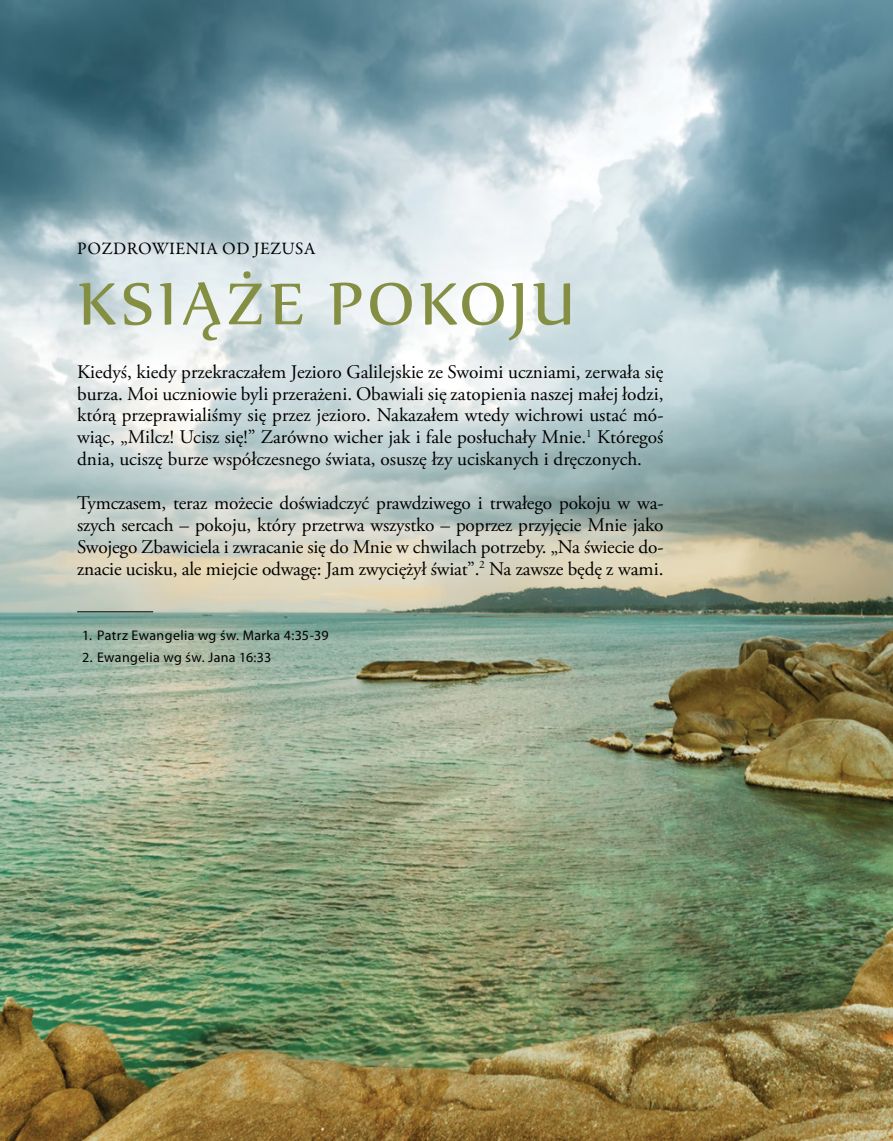
<style>
.page{position:relative;width:893px;height:1141px;background:#fff}
.page>*{position:absolute;margin:0;border:0;box-sizing:border-box;transform-origin:0 0}
.t1{font:71.75px "Nyala";letter-spacing:.07em;color:#858f43}
.t2{font:19.25px/21.9px "Adobe Garamond Pro";letter-spacing:-.005em;color:#000;text-align:justify}
.t3{font:17.5px "Garamond Premr Pro";letter-spacing:.03em;color:#000}
.t4{font:14px "Myriad Pro";letter-spacing:.025em;color:#000}
</style>
<div class="page">
<img style="left:0;top:0;width:893px;height:1141px">
<div style="left:48px;top:335px;width:644px;height:273px;background:#fff;opacity:.75"></div>
<hr style="left:77px;top:611px;width:76px;height:1px;background:#010202">
<p class="t3" style="left:77px;top:238px;width:240px">POZDROWIENIA OD JEZUSA</p>
<h1 class="t1" style="left:78px;top:260px;width:499px">KSIĄŻE POKOJU</h1>
<p class="t2" style="left:77px;top:361px;width:588px">Kiedyś, kiedy przekraczałem Jezioro Galilejskie ze Swoimi uczniami, zerwała się burza. Moi uczniowie byli przerażeni. Obawiali się zatopienia naszej małej łodzi, którą przeprawialiśmy się przez jezioro. Nakazałem wtedy wichrowi ustać mó&shy;wiąc, „Milcz! Ucisz się!” Zarówno wicher jak i fale posłuchały Mnie.<sup>1</sup> Któregoś dnia, uciszę burze współczesnego świata, osuszę łzy uciskanych i dręczonych.</p>
<p class="t2" style="left:77px;top:493px;width:588px">Tymczasem, teraz możecie doświadczyć prawdziwego i trwałego pokoju w wa&shy;szych sercach – pokoju, który przetrwa wszystko – poprzez przyjęcie Mnie jako Swojego Zbawiciela i zwracanie się do Mnie w chwilach potrzeby. „Na świecie do&shy;znacie ucisku, ale miejcie odwagę: Jam zwyciężył świat”.<sup>2</sup> Na zawsze będę z wami.</p>
<p class="t4" style="left:82px;top:627px;width:248px">1. Patrz Ewangelia wg św. Marka 4:35-39</p>
<p class="t4" style="left:82px;top:649px;width:191px">2. Ewangelia wg św. Jana 16:33</p>
</div>
